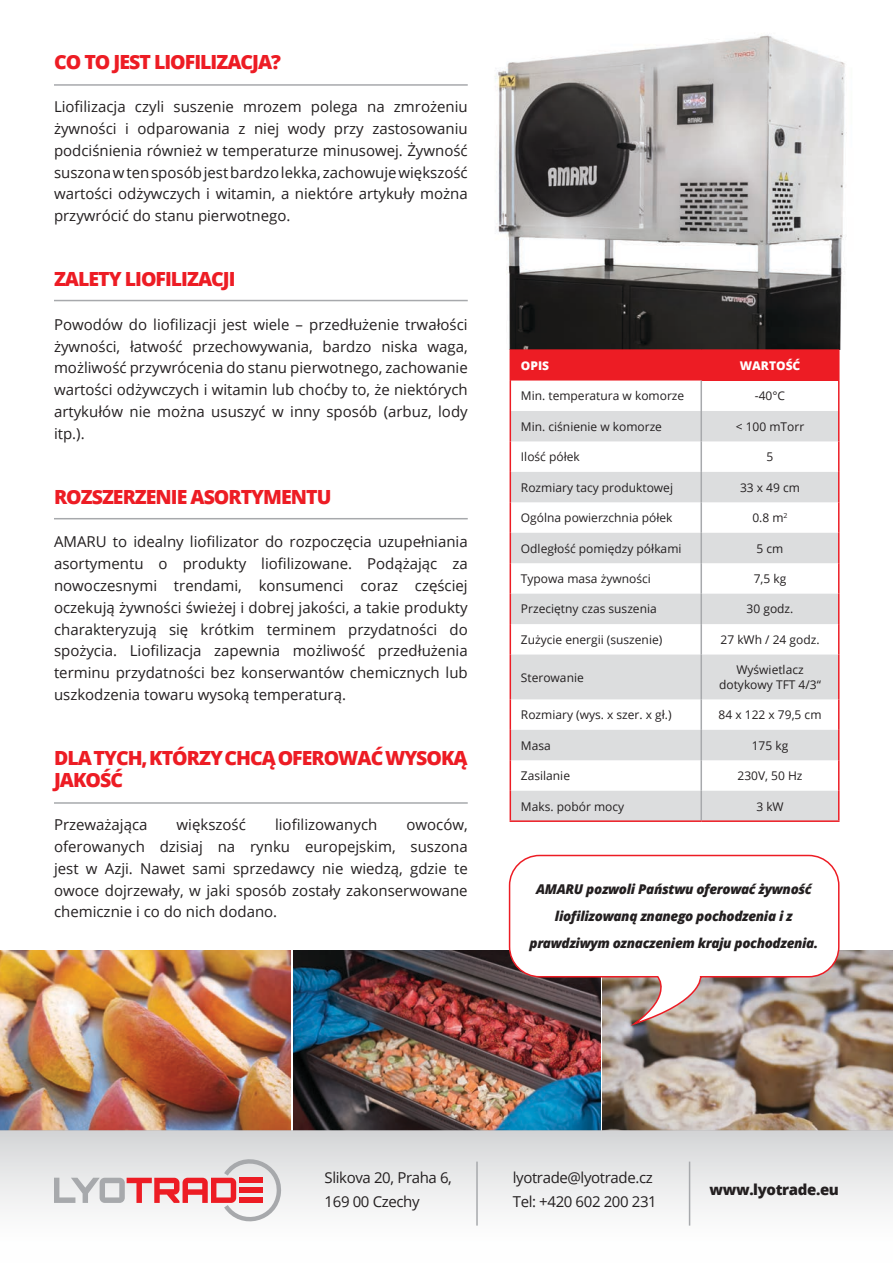
<style>
.page{position:relative;width:893px;height:1263px;background:#fff}
.page>*{position:absolute;margin:0;border:0;box-sizing:border-box;transform-origin:0 0}
.t1{font:800 19.5px/21.8px "Open Sans";letter-spacing:-.05em;color:#ed1c24}
.t2{font:15px/21.8px "Open Sans";color:#231f20;text-align:justify}
.t3{font:15px "Open Sans";letter-spacing:-.025em;color:#231f20}
.t4{font:800 15px "Open Sans";letter-spacing:-.025em;color:#231f20}
.t5{font:italic 800 13.5px/27px "Open Sans";letter-spacing:-.025em;color:#231f20;text-align:center}
.t6{font:12px/14.4px "Open Sans";color:#231f20;text-align:center}
.t7{font:800 12px "Open Sans";color:#fff}
</style>
<div class="page">
<img style="left:603px;top:951px;width:290px;height:179px">
<img style="left:0;top:951px;width:291px;height:179px">
<img style="left:293px;top:951px;width:308px;height:179px">
<div style="left:0;top:1130px;width:893px;height:133px;background:linear-gradient(to bottom,#d6d8d9,#fff)"></div>
<svg style="left:54px;top:1146px;width:230px;height:86px"></svg>
<img style="left:461px;top:35px;width:386px;height:314px">
<div style="left:510px;top:350px;width:191px;height:31px;background:#ed1c24"></div>
<div style="left:701px;top:350px;width:138px;height:31px;background:#ed1c24"></div>
<svg style="left:511px;top:411px;width:189px;height:409px;fill:#dcddde"></svg>
<svg style="left:702px;top:411px;width:136px;height:409px;fill:#dcddde"></svg>
<hr style="left:700px;top:381px;width:2px;height:30px;background:#a7a9ac">
<hr style="left:700px;top:411px;width:2px;height:30px;background:#a7a9ac">
<hr style="left:700px;top:441px;width:2px;height:31px;background:#a7a9ac">
<hr style="left:700px;top:472px;width:2px;height:30px;background:#a7a9ac">
<hr style="left:700px;top:502px;width:2px;height:31px;background:#a7a9ac">
<hr style="left:700px;top:533px;width:2px;height:30px;background:#a7a9ac">
<hr style="left:700px;top:563px;width:2px;height:31px;background:#a7a9ac">
<hr style="left:700px;top:594px;width:2px;height:30px;background:#a7a9ac">
<hr style="left:700px;top:624px;width:2px;height:30px;background:#a7a9ac">
<hr style="left:700px;top:654px;width:2px;height:45px;background:#a7a9ac">
<hr style="left:700px;top:699px;width:2px;height:31px;background:#a7a9ac">
<hr style="left:700px;top:730px;width:2px;height:30px;background:#a7a9ac">
<hr style="left:700px;top:760px;width:2px;height:31px;background:#a7a9ac">
<hr style="left:700px;top:791px;width:2px;height:29px;background:#a7a9ac">
<hr style="left:510px;top:349px;width:191px;height:2px;background:#ed1c24">
<hr style="left:701px;top:349px;width:138px;height:2px;background:#ed1c24">
<hr style="left:510px;top:381px;width:1px;height:30px;background:#ed1c24">
<hr style="left:838px;top:381px;width:1px;height:30px;background:#ed1c24">
<hr style="left:510px;top:411px;width:1px;height:30px;background:#ed1c24">
<hr style="left:838px;top:411px;width:1px;height:30px;background:#ed1c24">
<hr style="left:510px;top:441px;width:1px;height:31px;background:#ed1c24">
<hr style="left:838px;top:441px;width:1px;height:31px;background:#ed1c24">
<hr style="left:510px;top:472px;width:1px;height:30px;background:#ed1c24">
<hr style="left:838px;top:472px;width:1px;height:30px;background:#ed1c24">
<hr style="left:510px;top:502px;width:1px;height:31px;background:#ed1c24">
<hr style="left:838px;top:502px;width:1px;height:31px;background:#ed1c24">
<hr style="left:510px;top:533px;width:1px;height:30px;background:#ed1c24">
<hr style="left:838px;top:533px;width:1px;height:30px;background:#ed1c24">
<hr style="left:510px;top:563px;width:1px;height:31px;background:#ed1c24">
<hr style="left:838px;top:563px;width:1px;height:31px;background:#ed1c24">
<hr style="left:510px;top:594px;width:1px;height:30px;background:#ed1c24">
<hr style="left:838px;top:594px;width:1px;height:30px;background:#ed1c24">
<hr style="left:510px;top:624px;width:1px;height:30px;background:#ed1c24">
<hr style="left:838px;top:624px;width:1px;height:30px;background:#ed1c24">
<hr style="left:510px;top:654px;width:1px;height:45px;background:#ed1c24">
<hr style="left:838px;top:654px;width:1px;height:45px;background:#ed1c24">
<hr style="left:510px;top:699px;width:1px;height:31px;background:#ed1c24">
<hr style="left:838px;top:699px;width:1px;height:31px;background:#ed1c24">
<hr style="left:510px;top:730px;width:1px;height:30px;background:#ed1c24">
<hr style="left:838px;top:730px;width:1px;height:30px;background:#ed1c24">
<hr style="left:510px;top:760px;width:1px;height:31px;background:#ed1c24">
<hr style="left:838px;top:760px;width:1px;height:31px;background:#ed1c24">
<svg style="left:510px;top:791px;width:1px;height:29px"></svg>
<svg style="left:838px;top:791px;width:1px;height:29px"></svg>
<hr style="left:510px;top:820px;width:191px;height:2px;background:#ed1c24">
<hr style="left:701px;top:820px;width:138px;height:2px;background:#ed1c24">
<hr style="left:54px;top:84px;width:414px;height:2px;background:#a7a9ac">
<hr style="left:54px;top:300px;width:414px;height:1px;background:#a7a9ac">
<hr style="left:54px;top:518px;width:414px;height:1px;background:#a7a9ac">
<hr style="left:54px;top:802px;width:414px;height:2px;background:#a7a9ac">
<hr style="left:476px;top:1161px;width:2px;height:64px;background:#a7a9ac">
<hr style="left:689px;top:1161px;width:1px;height:64px;background:#a7a9ac">
<svg style="left:508px;top:854px;width:332px;height:174px"></svg>
<p class="t1" style="left:54px;top:50px;width:229px">CO TO JEST LIOFILIZACJA?</p>
<p class="t2" style="left:54px;top:96px;width:415px">Liofilizacja czyli suszenie mrozem polega na zmrożeniu żywności i odparowania z niej wody przy zastosowaniu podciśnienia również w temperaturze minusowej. Żywność suszona w ten sposób jest bardzo lekka, zachowuje większość wartości odżywczych i witamin, a niektóre artykuły można przywrócić do stanu pierwotnego.</p>
<p class="t1" style="left:54px;top:267px;width:183px">ZALETY LIOFILIZACJI</p>
<p class="t2" style="left:54px;top:313px;width:415px">Powodów do liofilizacji jest wiele – przedłużenie trwałości żywności, łatwość przechowywania, bardzo niska waga, możliwość przywrócenia do stanu pierwotnego, zachowanie wartości odżywczych i witamin lub choćby to, że niektórych artykułów nie można ususzyć w inny sposób (arbuz, lody itp.).</p>
<p class="t1" style="left:54px;top:485px;width:279px">ROZSZERZENIE ASORTYMENTU</p>
<p class="t2" style="left:54px;top:531px;width:415px">AMARU to idealny liofilizator do rozpoczęcia uzupełniania asortymentu o produkty liofilizowane. Podążając za nowoczesnymi trendami, konsumenci coraz częściej oczekują żywności świeżej i dobrej jakości, a takie produkty charakteryzują się krótkim terminem przydatności do spożycia. Liofilizacja zapewnia możliwość przedłużenia terminu przydatności bez konserwantów chemicznych lub uszkodzenia towaru wysoką temperaturą.</p>
<p class="t1" style="left:54px;top:746px;width:415px">DLA TYCH, KTÓRZY CHCĄ OFEROWAĆ WYSOKĄ<br>JAKOŚĆ</p>
<p class="t2" style="left:54px;top:813px;width:95px">Przeważająca</p>
<p class="t2" style="left:177px;top:813px;width:71px">większość</p>
<p class="t2" style="left:275px;top:813px;width:104px">liofilizowanych</p>
<p class="t2" style="left:54px;top:813px;width:415px;text-indent:352px">owoców, oferowanych dzisiaj na rynku europejskim, suszona jest w Azji. Nawet sami sprzedawcy nie wiedzą, gdzie te owoce dojrzewały, w jaki sposób zostały zakonserwowane chemicznie i co do nich dodano.</p>
<p class="t7" style="left:521px;top:356px;width:30px">OPIS</p>
<p class="t7" style="left:740px;top:356px;width:62px">WARTOŚĆ</p>
<p class="t6" style="left:521px;top:388px;width:165px">Min. temperatura w komorze</p>
<p class="t6" style="left:755px;top:388px;width:32px">-40°C</p>
<p class="t6" style="left:521px;top:419px;width:143px">Min. ciśnienie w komorze</p>
<p class="t6" style="left:736px;top:419px;width:70px">&lt; 100 mTorr</p>
<p class="t6" style="left:521px;top:449px;width:60px">Ilość półek</p>
<p class="t6" style="left:767px;top:449px;width:8px">5</p>
<p class="t6" style="left:521px;top:480px;width:154px">Rozmiary tacy produktowej</p>
<p class="t6" style="left:740px;top:480px;width:61px">33 x 49 cm</p>
<p class="t6" style="left:521px;top:510px;width:153px">Ogólna powierzchnia półek</p>
<p class="t6" style="left:752px;top:510px;width:37px">0.8 m<sup>2</sup></p>
<p class="t6" style="left:521px;top:541px;width:162px">Odległość pomiędzy półkami</p>
<p class="t6" style="left:757px;top:541px;width:28px">5 cm</p>
<p class="t6" style="left:521px;top:571px;width:131px">Typowa masa żywności</p>
<p class="t6" style="left:754px;top:571px;width:34px">7,5 kg</p>
<p class="t6" style="left:521px;top:602px;width:137px">Przeciętny czas suszenia</p>
<p class="t6" style="left:747px;top:602px;width:48px">30 godz.</p>
<p class="t6" style="left:521px;top:632px;width:143px">Zużycie energii (suszenie)</p>
<p class="t6" style="left:720px;top:632px;width:101px">27 kWh / 24 godz.</p>
<p class="t6" style="left:521px;top:670px;width:64px">Sterowanie</p>
<p class="t6" style="left:719px;top:662px;width:103px">Wyświetlacz dotykowy TFT 4/3“</p>
<p class="t6" style="left:521px;top:707px;width:152px">Rozmiary (wys. x szer. x gł.)</p>
<p class="t6" style="left:719px;top:707px;width:104px">84 x 122 x 79,5 cm</p>
<p class="t6" style="left:521px;top:738px;width:31px">Masa</p>
<p class="t6" style="left:752px;top:738px;width:38px">175 kg</p>
<p class="t6" style="left:521px;top:768px;width:51px">Zasilanie</p>
<p class="t6" style="left:737px;top:768px;width:67px">230V, 50 Hz</p>
<p class="t6" style="left:521px;top:799px;width:105px">Maks. pobór mocy</p>
<p class="t6" style="left:756px;top:799px;width:29px">3 kW</p>
<p class="t5" style="left:529px;top:875px;width:290px">AMARU pozwoli Państwu oferować żywność liofilizowaną znanego pochodzenia i z prawdziwym oznaczeniem kraju pochodzenia.</p>
<p class="t3" style="left:325px;top:1168px;width:129px">Slikova 20, Praha 6,</p>
<p class="t3" style="left:325px;top:1192px;width:97px">169 00 Czechy</p>
<p class="t3" style="left:513px;top:1168px;width:142px">lyotrade@lyotrade.cz</p>
<p class="t3" style="left:513px;top:1192px;width:146px">Tel: +420 602 200 231</p>
<p class="t4" style="left:709px;top:1178px;width:131px">www.lyotrade.eu</p>
</div>
